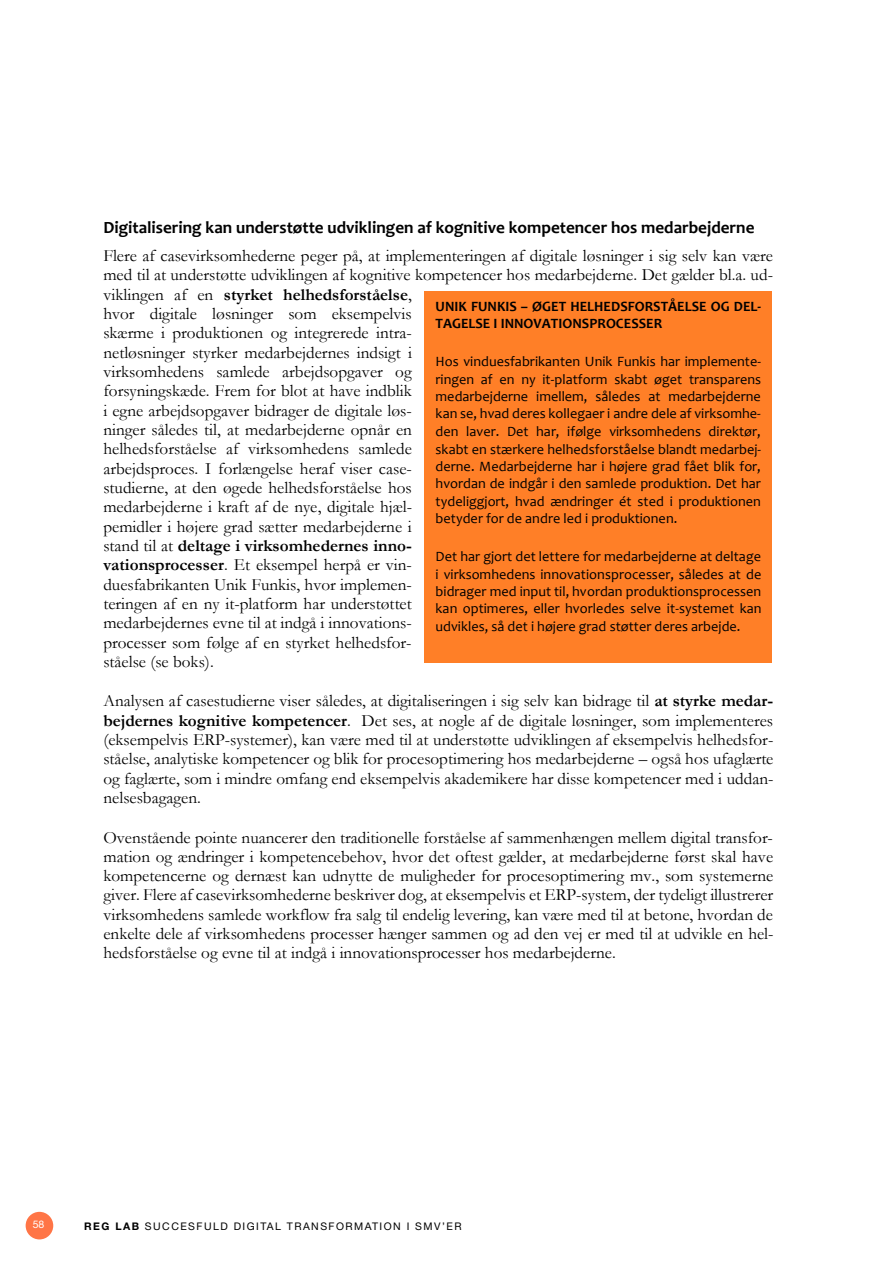
<style>
.page{position:relative;width:893px;height:1263px;background:#fff}
.page>*{position:absolute;margin:0;border:0;box-sizing:border-box;transform-origin:0 0}
.t1{font:17.25px/19.4px "Garamond";color:#000;text-align:justify}
.t2{font:700 17.25px "Candara";color:#000}
.t3{font:14.25px/17.5px "Candara";color:#000;text-align:justify}
.t4{font:700 14.25px/17.4px "Candara";color:#000}
.t5{font:10.5px "Helvetica Neue";letter-spacing:.14em;color:#000}
.t6{font:10.5px "Helvetica Neue";color:#fff}
.s1{font-weight:700}
</style>
<div class="page">
<div style="left:26px;top:1212px;width:27px;height:27px;background:#ff7546;border-radius:50%"></div>
<div style="left:425px;top:292px;width:347px;height:371px;background:#ff7f27"></div>
<p class="t2" style="left:103px;top:216px;width:653px">Digitalisering kan understøtte udviklingen af kognitive kompetencer hos medarbejderne</p>
<p class="t1" style="left:103px;top:245px;width:671px;text-align:left">Flere af casevirksomhederne peger på, at implementeringen af digitale løsninger i sig selv kan være med til at understøtte udviklingen af kognitive kompetencer hos medarbejderne. Det gælder bl.a. ud&shy;viklingen af en <span class="s1">styrket helhedsforståelse</span>,<br>hvor digitale løsninger som eksempelvis<br>skærme i produktionen og integrerede intra-<br>netløsninger styrker medarbejdernes indsigt i<br>virksomhedens samlede arbejdsopgaver og<br>forsyningskæde. Frem for blot at have indblik<br>i egne arbejdsopgaver bidrager de digitale løs-<br>ninger således til, at medarbejderne opnår en<br>helhedsforståelse af virksomhedens samlede<br>arbejdsproces. I forlængelse heraf viser case-<br>studierne, at den øgede helhedsforståelse hos<br>medarbejderne i kraft af de nye, digitale hjæl-<br>pemidler i højere grad sætter medarbejderne i<br>stand til at <span class="s1">deltage i virksomhedernes inno-<br>vationsprocesser</span>. Et eksempel herpå er vin-<br>duesfabrikanten Unik Funkis, hvor implemen-<br>teringen af en ny it-platform har understøttet<br>medarbejdernes evne til at indgå i innovations-<br>processer som følge af en styrket helhedsfor-<br>ståelse (se boks).</p>
<p class="t1" style="left:103px;top:691px;width:672px">Analysen af casestudierne viser således, at digitaliseringen i sig selv kan bidrage til <span class="s1">at styrke medar&shy;bejdernes kognitive kompetencer</span>. Det ses, at nogle af de digitale løsninger, som implementeres (eksempelvis ERP-systemer), kan være med til at understøtte udviklingen af eksempelvis helhedsfor&shy;ståelse, analytiske kompetencer og blik for procesoptimering hos medarbejderne – også hos ufaglærte og faglærte, som i mindre omfang end eksempelvis akademikere har disse kompetencer med i uddan&shy;nelsesbagagen.</p>
<p class="t1" style="left:103px;top:827px;width:672px">Ovenstående pointe nuancerer den traditionelle forståelse af sammenhængen mellem digital transfor&shy;mation og ændringer i kompetencebehov, hvor det oftest gælder, at medarbejderne først skal have kompetencerne og dernæst kan udnytte de muligheder for procesoptimering mv., som systemerne giver. Flere af casevirksomhederne beskriver dog, at eksempelvis et ERP-system, der tydeligt illustrerer virksomhedens samlede workflow fra salg til endelig levering, kan være med til at betone, hvordan de enkelte dele af virksomhedens processer hænger sammen og ad den vej er med til at udvikle en hel&shy;hedsforståelse og evne til at indgå i innovationsprocesser hos medarbejderne.</p>
<p class="t4" style="left:436px;top:297px;width:327px">UNIK FUNKIS – ØGET HELHEDSFORSTÅELSE OG DEL-<br>TAGELSE I INNOVATIONSPROCESSER</p>
<p class="t3" style="left:436px;top:352px;width:327px">Hos vinduesfabrikanten Unik Funkis har implemente&shy;ringen af en ny it-platform skabt øget transparens medarbejderne imellem, således at medarbejderne kan se, hvad deres kollegaer i andre dele af virksomhe&shy;den laver. Det har, ifølge virksomhedens direktør, skabt en stærkere helhedsforståelse blandt medarbej&shy;derne. Medarbejderne har i højere grad fået blik for, hvordan de indgår i den samlede produktion. Det har tydeliggjort, hvad ændringer ét sted i produktionen betyder for de andre led i produktionen.</p>
<p class="t3" style="left:436px;top:547px;width:327px">Det har gjort det lettere for medarbejderne at deltage i virksomhedens innovationsprocesser, således at de bidrager med input til, hvordan produktionsprocessen kan optimeres, eller hvorledes selve it-systemet kan udvikles, så det i højere grad støtter deres arbejde.</p>
<p class="t6" style="left:33px;top:1218px;width:13px">58</p>
<p class="t5" style="left:84px;top:1220px;width:379px"><span class="s1">REG LAB</span> SUCCESFULD DIGITAL TRANSFORMATION I SMV’ER</p>
</div>
